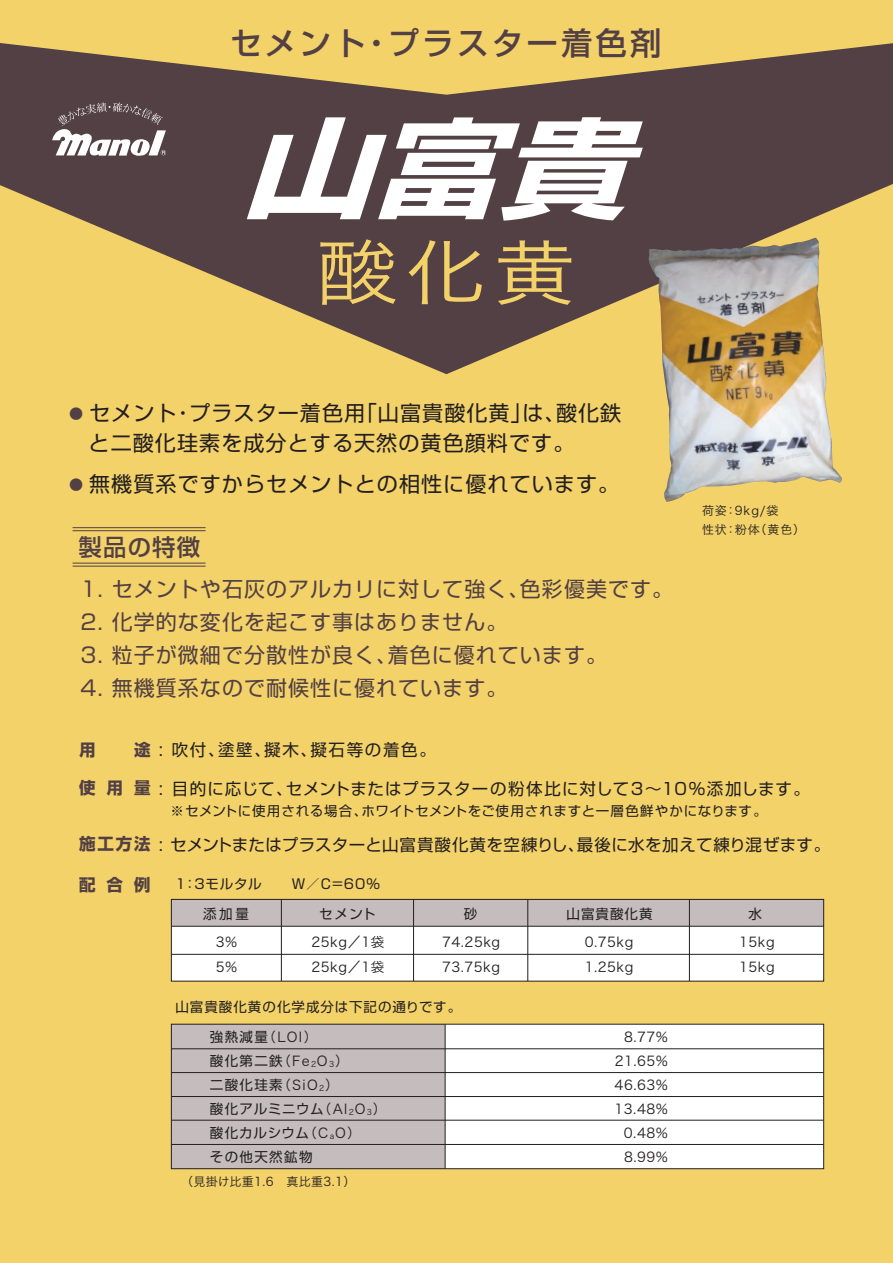
<style>
.page{position:relative;width:893px;height:1263px;background:#f3d269}
.page>*{position:absolute;margin:0;border:0;box-sizing:border-box;transform-origin:0 0}
.t1{font:70.5px "Hira Kaku Pro W3";color:#f3d269;scale:1.15 1}
.t2{font:500 31.5px "Shin Go Pro";letter-spacing:.1em;color:#524044}
.t3{font:500 23.4px "Shin Go Pro";letter-spacing:.05em;color:#524044}
.t4{font:21.15px/30px "Shin Go Pro";letter-spacing:.05em;color:#231f20}
.t5{font:21px "Shin Go Pro";letter-spacing:.05em;color:#524044}
.t6{font:16.5px "Shin Go Pro";letter-spacing:.02em;color:#231f20}
.t7{font:16.5px "Shin Go Pro";letter-spacing:.04em;color:#231f20}
.t8{font:16.5px "Shin Go Pro";letter-spacing:.1em;color:#231f20}
.t9{font:700 16.5px "Shin Go Pro";color:#524044}
.t10{font:13.5px/25.5px "Hira Kaku Pro W3";letter-spacing:.035em;color:#231f20}
.t11{font:13.5px/24px "Shin Go Pro";letter-spacing:.1em;color:#231f20}
.t12{font:13.5px "Shin Go Pro";letter-spacing:.075em;color:#231f20}
.t13{font:13.5px "Shin Go Pro";letter-spacing:.045em;color:#231f20}
.t14{font:12px/19.5px "Hira Kaku Pro W3";letter-spacing:.075em;color:#231f20}
.t15{font:12px "Hira Kaku Pro W3";letter-spacing:.035em;color:#231f20}
.s1{font-size:14.1px;color:#524044}
.s2{font-weight:700;color:#524044}
.s3{font-family:"Shin Go Pro"}
.s4{font-family:"Hira Kaku Pro W3"}
</style>
<div class="page">
<svg style="left:0;top:43px;width:893px;height:331px;fill:#524044"></svg>
<div style="left:171px;top:899px;width:653px;height:82px;background:#fff"></div>
<div style="left:171px;top:899px;width:653px;height:27px;background:#c4bcbd"></div>
<hr style="left:171px;top:926px;width:653px;height:1px;background:#231f20">
<hr style="left:171px;top:954px;width:653px;height:1px;background:#231f20">
<div style="left:171px;top:899px;width:653px;height:82px;border:1px solid #231f20"></div>
<hr style="left:689px;top:899px;width:1px;height:82px;background:#231f20">
<hr style="left:527px;top:899px;width:1px;height:82px;background:#231f20">
<hr style="left:413px;top:899px;width:1px;height:82px;background:#231f20">
<hr style="left:281px;top:899px;width:1px;height:82px;background:#231f20">
<div style="left:171px;top:1024px;width:653px;height:145px;background:#fff"></div>
<div style="left:171px;top:1024px;width:274px;height:145px;background:#c4bcbd"></div>
<hr style="left:171px;top:1048px;width:653px;height:1px;background:#231f20">
<hr style="left:171px;top:1072px;width:653px;height:1px;background:#231f20">
<hr style="left:171px;top:1096px;width:653px;height:1px;background:#231f20">
<hr style="left:171px;top:1120px;width:653px;height:1px;background:#231f20">
<hr style="left:171px;top:1144px;width:653px;height:1px;background:#231f20">
<div style="left:171px;top:1024px;width:653px;height:145px;border:1px solid #231f20"></div>
<hr style="left:445px;top:1024px;width:1px;height:145px;background:#231f20">
<img style="left:648px;top:238px;width:194px;height:264px">
<hr style="left:73px;top:530px;width:133px;height:1px;background:#524044">
<hr style="left:73px;top:527px;width:133px;height:1px;background:#524044">
<hr style="left:73px;top:566px;width:133px;height:1px;background:#524044">
<hr style="left:73px;top:563px;width:133px;height:1px;background:#524044">
<svg style="left:52px;top:102px;width:114px;height:57px;background:#817477"></svg>
<svg style="left:247px;top:117px;width:396px;height:104px;background:#afa7a8"></svg>
<h2 class="t2" style="left:230px;top:17px;width:433px">セメント・プラスター着色剤</h2>
<h1 class="t1" style="left:316px;top:210px;width:227px">酸化黄</h1>
<h3 class="t4" style="left:89px;top:396px;width:534px;text-indent:-19px"><span class="s1">●</span> セメント・プラスター着色用「山富貴酸化黄」は、酸化鉄と二酸化珪素を成分とする天然の黄色顔料です。</h3>
<h3 class="t4" style="left:69px;top:466px;width:552px"><span class="s1">●</span> 無機質系ですからセメントとの相性に優れています。</h3>
<h3 class="t3" style="left:79px;top:528px;width:123px">製品の特徴</h3>
<h3 class="t5" style="left:80px;top:572px;width:594px">1. セメントや石灰のアルカリに対して強く、色彩優美です。</h3>
<h3 class="t5" style="left:80px;top:605px;width:428px">2. 化学的な変化を起こす事はありません。</h3>
<h3 class="t5" style="left:80px;top:638px;width:528px">3. 粒子が微細で分散性が良く、着色に優れています。</h3>
<h3 class="t5" style="left:80px;top:671px;width:428px">4. 無機質系なので耐候性に優れています。</h3>
<p class="t14" style="left:702px;top:500px;width:105px">荷姿：9kg/袋<br>性状：粉体（黄色）</p>
<p class="t9" style="left:79px;top:736px;width:18px">用</p>
<p class="t8" style="left:134px;top:736px;width:303px"><span class="s2">途</span> : 吹付、塗壁、擬木、擬石等の着色。</p>
<p class="t7" style="left:79px;top:775px;width:732px"><span class="s2">使 用 量</span> : 目的に応じて、セメントまたはプラスターの粉体比に対して3～10％添加します。</p>
<p class="t13" style="left:170px;top:800px;width:598px">※セメントに使用される場合、ホワイトセメントをご使用されますと一層色鮮やかになります。</p>
<p class="t6" style="left:79px;top:831px;width:753px"><span class="s2">施工方法</span> : セメントまたはプラスターと山富貴酸化黄を空練りし、最後に水を加えて練り混ぜます。</p>
<p class="t9" style="left:79px;top:872px;width:73px">配合例</p>
<p class="t12" style="left:175px;top:873px;width:206px">1：3モルタル　　W／C＝60％</p>
<p class="t12" style="left:203px;top:902px;width:47px">添加量</p>
<p class="t10" style="left:216px;top:928px;width:24px">3％<br>5％</p>
<p class="t12" style="left:464px;top:902px;width:15px">砂</p>
<p class="t12" style="left:566px;top:902px;width:88px">山富貴酸化黄</p>
<p class="t12" style="left:319px;top:902px;width:58px">セメント</p>
<p class="t12" style="left:748px;top:902px;width:15px">水</p>
<p class="t10" style="left:311px;top:928px;width:74px">25kg／1袋<br>25kg／1袋</p>
<p class="t10" style="left:442px;top:928px;width:60px">74.25kg<br>73.75kg</p>
<p class="t10" style="left:585px;top:928px;width:50px">0.75kg<br>1.25kg</p>
<p class="t10" style="left:739px;top:928px;width:37px">15kg<br>15kg</p>
<p class="t12" style="left:175px;top:995px;width:287px">山富貴酸化黄の化学成分は下記の通りです。</p>
<p class="t10" style="left:210px;top:1023px;width:109px"><span class="s3">強熱減量</span>（LOI）</p>
<p class="t11" style="left:210px;top:1047px;width:178px">酸化第二鉄<span class="s4">（Fe</span><sub>2</sub><span class="s4">O</span><sub>3</sub><span class="s4">）<br></span>二酸化珪素<span class="s4">（SiO</span><sub>2</sub><span class="s4">）<br></span>酸化アルミニウム<span class="s4">（Al</span><sub>2</sub><span class="s4">O</span><sub>3</sub><span class="s4">）</span>酸化カルシウム<span class="s4">（C</span><sub>a</sub><span class="s4">O）<br></span>その他天然鉱物</p>
<p class="t15" style="left:181px;top:1171px;width:176px">（見掛け比重1.6　真比重3.1）</p>
<p class="t10" style="left:615px;top:1024px;width:56px;line-height:24px;text-align:right">8.77％<br>21.65％<br>46.63％<br>13.48％<br>0.48％<br>8.99％</p>
</div>
